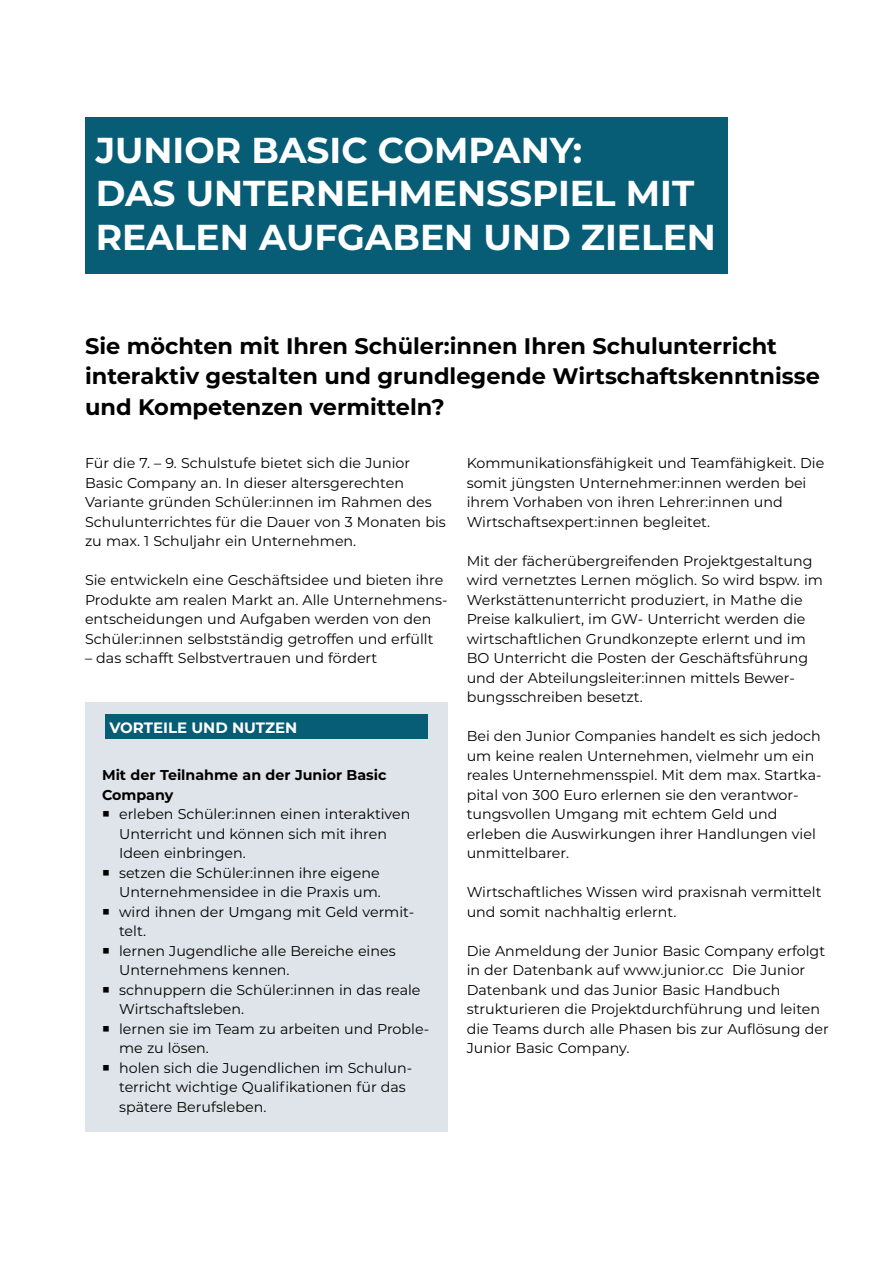
<style>
.page{position:relative;width:893px;height:1263px;background:#fff}
.page>*{position:absolute;margin:0;border:0;box-sizing:border-box;transform-origin:0 0}
.t1{font:700 36px/43.5px "Montserrat";color:#fff}
.t2{font:700 22.5px/30.8px "Montserrat";color:#000}
.t3{font:700 15px "Montserrat";color:#fff}
.t4{font:14.25px/19.5px "Montserrat";color:#000}
.t5{font:700 14.25px/19.5px "Montserrat";color:#000}
</style>
<div class="page">
<div style="left:85px;top:117px;width:642px;height:156px;background:#075d76"></div>
<div style="left:85px;top:702px;width:363px;height:429px;background:#dee4e9"></div>
<div style="left:105px;top:714px;width:322px;height:25px;background:#075d76"></div>
<h1 class="t1" style="left:96px;top:126px;width:622px">JUNIOR BASIC COMPANY:<br>DAS UNTERNEHMENSSPIEL MIT<br>REALEN AUFGABEN UND ZIELEN</h1>
<h2 class="t2" style="left:85px;top:329px;width:736px">Sie möchten mit Ihren Schüler:innen Ihren Schulunterricht interaktiv gestalten und grundlegende Wirtschaftskenntnisse und Kompetenzen vermitteln?</h2>
<p class="t4" style="left:467px;top:453px;width:359px">Kommunikationsfähigkeit und Teamfähigkeit. Die somit jüngsten Unternehmer:innen werden bei ihrem Vorhaben von ihren Lehrer:innen und Wirtschaftsexpert:innen begleitet.</p>
<p class="t4" style="left:467px;top:550px;width:358px">Mit der fächerübergreifenden Projektgestaltung wird vernetztes Lernen möglich. So wird bspw. im Werkstättenunterricht produziert, in Mathe die Preise kalkuliert, im GW- Unterricht werden die wirtschaftlichen Grundkonzepte erlernt und im BO Unterricht die Posten der Geschäftsführung und der Abteilungsleiter:innen mittels Bewer&shy;bungsschreiben besetzt.</p>
<p class="t4" style="left:467px;top:726px;width:356px">Bei den Junior Companies handelt es sich jedoch um keine realen Unternehmen, vielmehr um ein reales Unternehmensspiel. Mit dem max. Startka&shy;pital von 300 Euro erlernen sie den verantwor&shy;tungsvollen Umgang mit echtem Geld und erleben die Auswirkungen ihrer Handlungen viel unmittelbarer.</p>
<p class="t4" style="left:467px;top:882px;width:356px">Wirtschaftliches Wissen wird praxisnah vermittelt und somit nachhaltig erlernt.</p>
<p class="t4" style="left:467px;top:940px;width:364px">Die Anmeldung der Junior Basic Company erfolgt in der Datenbank auf www.junior.cc Die Junior Datenbank und das Junior Basic Handbuch strukturieren die Projektdurchführung und leiten die Teams durch alle Phasen bis zur Auflösung der Junior Basic Company.</p>
<p class="t4" style="left:85px;top:453px;width:362px">Für die 7. – 9. Schulstufe bietet sich die Junior Basic Company an. In dieser altersgerechten Variante gründen Schüler:innen im Rahmen des Schulunterrichtes für die Dauer von 3 Monaten bis zu max. 1 Schuljahr ein Unternehmen.</p>
<p class="t4" style="left:85px;top:570px;width:364px">Sie entwickeln eine Geschäftsidee und bieten ihre Produkte am realen Markt an. Alle Unternehmens&shy;entscheidungen und Aufgaben werden von den Schüler:innen selbstständig getroffen und erfüllt</p>
<p class="t4" style="left:85px;top:648px;width:294px">– das schafft Selbstvertrauen und fördert</p>
<p class="t3" style="left:109px;top:717px;width:189px">VORTEILE UND NUTZEN</p>
<p class="t5" style="left:102px;top:765px;width:286px">Mit der Teilnahme an der Junior Basic<br>Company</p>
<p class="t4" style="left:119px;top:804px;width:312px">erleben Schüler:innen einen interaktiven<br>Unterricht und können sich mit ihren<br>Ideen einbringen.<br>setzen die Schüler:innen ihre eigene<br>Unternehmensidee in die Praxis um.<br>wird ihnen der Umgang mit Geld vermit&shy;telt.<br>lernen Jugendliche alle Bereiche eines<br>Unternehmens kennen.<br>schnuppern die Schüler:innen in das reale<br>Wirtschaftsleben.<br>lernen sie im Team zu arbeiten und Proble&shy;me zu lösen.<br>holen sich die Jugendlichen im Schulun&shy;terricht wichtige Qualifikationen für das spätere Berufsleben.</p>
</div>
